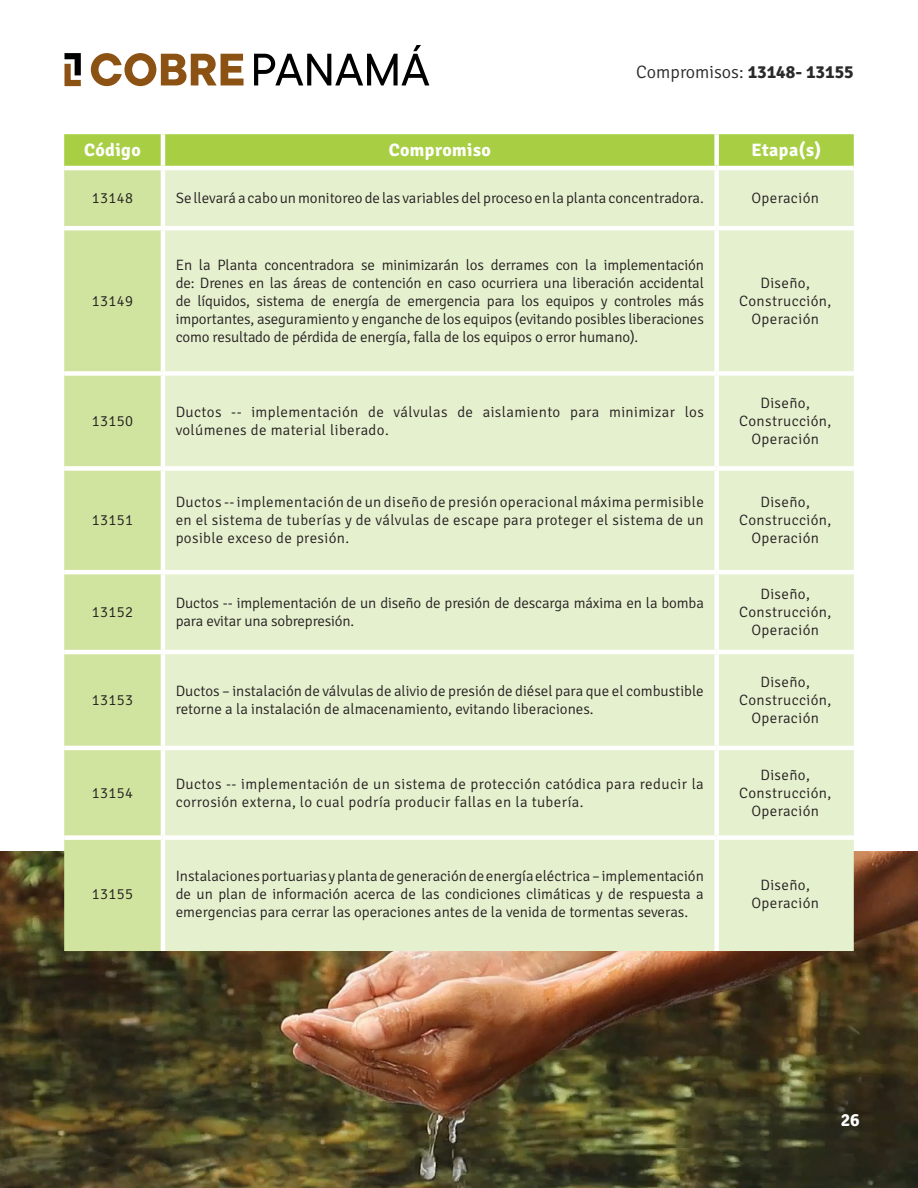
<style>
.page{position:relative;width:918px;height:1188px;background:#fff}
.page>*{position:absolute;margin:0;border:0;box-sizing:border-box;transform-origin:0 0}
.Body_Text{font:700 18px "Signika";letter-spacing:.025em;color:#fff}
.t1{font:300 18px "Signika";color:#2b292a}
.Body_Text-2{font:300 15px/18px "Signika";letter-spacing:.015em;color:#231f20;text-align:center}
.Body_Text-3{font:300 15px/18px "Signika";letter-spacing:-.01em;color:#231f20}
.s1{font-weight:700}
</style>
<div class="page">
<img style="left:0;top:851px;width:918px;height:337px">
<div style="left:64px;top:134px;width:790px;height:32px;background:#a8cf43"></div>
<div style="left:64px;top:170px;width:97px;height:781px;background:#d1e49f"></div>
<div style="left:165px;top:170px;width:689px;height:781px;background:#e5f0ce"></div>
<hr style="left:161px;top:134px;width:4px;height:32px;background:#fff">
<div style="left:714px;top:134px;width:5px;height:32px;background:#fff"></div>
<div style="left:714px;top:170px;width:5px;height:56px;background:#fff"></div>
<hr style="left:64px;top:226px;width:99px;height:4px;background:#fff">
<hr style="left:163px;top:226px;width:554px;height:4px;background:#fff">
<hr style="left:717px;top:226px;width:137px;height:4px;background:#fff">
<div style="left:714px;top:230px;width:5px;height:141px;background:#fff"></div>
<div style="left:64px;top:371px;width:99px;height:5px;background:#fff"></div>
<div style="left:163px;top:371px;width:554px;height:5px;background:#fff"></div>
<div style="left:717px;top:371px;width:137px;height:5px;background:#fff"></div>
<div style="left:714px;top:376px;width:5px;height:90px;background:#fff"></div>
<div style="left:64px;top:466px;width:99px;height:5px;background:#fff"></div>
<div style="left:163px;top:466px;width:554px;height:5px;background:#fff"></div>
<div style="left:717px;top:466px;width:137px;height:5px;background:#fff"></div>
<div style="left:714px;top:471px;width:5px;height:99px;background:#fff"></div>
<hr style="left:64px;top:570px;width:99px;height:4px;background:#fff">
<hr style="left:163px;top:570px;width:554px;height:4px;background:#fff">
<hr style="left:717px;top:570px;width:137px;height:4px;background:#fff">
<div style="left:714px;top:574px;width:5px;height:76px;background:#fff"></div>
<hr style="left:64px;top:650px;width:99px;height:4px;background:#fff">
<hr style="left:163px;top:650px;width:554px;height:4px;background:#fff">
<hr style="left:717px;top:650px;width:137px;height:4px;background:#fff">
<div style="left:714px;top:654px;width:5px;height:92px;background:#fff"></div>
<hr style="left:64px;top:746px;width:99px;height:4px;background:#fff">
<hr style="left:163px;top:746px;width:554px;height:4px;background:#fff">
<hr style="left:717px;top:746px;width:137px;height:4px;background:#fff">
<div style="left:714px;top:750px;width:5px;height:85px;background:#fff"></div>
<div style="left:64px;top:835px;width:99px;height:5px;background:#fff"></div>
<div style="left:163px;top:835px;width:554px;height:5px;background:#fff"></div>
<hr style="left:161px;top:840px;width:4px;height:111px;background:#fff">
<div style="left:717px;top:835px;width:137px;height:5px;background:#fff"></div>
<div style="left:714px;top:840px;width:5px;height:111px;background:#fff"></div>
<svg style="left:91px;top:53px;width:153px;height:33px"></svg>
<svg style="left:254px;top:45px;width:175px;height:40px"></svg>
<svg style="left:64px;top:53px;width:17px;height:33px"></svg>
<p class="t1" style="left:636px;top:62px;width:219px">Compromisos: <span class="s1">13148- 13155</span></p>
<p class="Body_Text" style="left:84px;top:139px;width:58px">Código</p>
<p class="Body_Text" style="left:389px;top:139px;width:104px">Compromiso</p>
<p class="Body_Text" style="left:752px;top:139px;width:71px">Etapa(s)</p>
<p class="Body_Text-2" style="left:92px;top:189px;width:43px">13148</p>
<p class="Body_Text-2" style="left:176px;top:189px;width:530px">Se llevará a cabo un monitoreo de las variables del proceso en la planta concentradora.</p>
<p class="Body_Text-2" style="left:751px;top:189px;width:69px">Operación</p>
<p class="Body_Text-2" style="left:92px;top:292px;width:43px">13149</p>
<p class="Body_Text-2" style="left:176px;top:256px;width:530px;text-align:justify">En la Planta concentradora se minimizarán los derrames con la implementación de: Drenes en las áreas de contención en caso ocurriera una liberación accidental de líquidos, sistema de energía de emergencia para los equipos y controles más importantes, aseguramiento y enganche de los equipos (evitando posibles liberaciones como resultado de pérdida de energía, falla de los equipos o error humano).</p>
<p class="Body_Text-2" style="left:739px;top:274px;width:94px">Diseño,<br>Construcción,<br>Operación</p>
<p class="Body_Text-2" style="left:92px;top:412px;width:43px">13150</p>
<p class="Body_Text-2" style="left:176px;top:403px;width:530px;text-align:left">Ductos -- implementación de válvulas de aislamiento para minimizar los volúmenes de material liberado.</p>
<p class="Body_Text-2" style="left:739px;top:394px;width:94px">Diseño,<br>Construcción,<br>Operación</p>
<p class="Body_Text-2" style="left:92px;top:512px;width:43px">13151</p>
<p class="Body_Text-2" style="left:176px;top:493px;width:530px;text-align:justify">Ductos -- implementación de un diseño de presión operacional máxima permisible en el sistema de tuberías y de válvulas de escape para proteger el sistema de un posible exceso de presión.</p>
<p class="Body_Text-2" style="left:739px;top:493px;width:94px">Diseño,<br>Construcción,<br>Operación</p>
<p class="Body_Text-2" style="left:92px;top:603px;width:43px">13152</p>
<p class="Body_Text-3" style="left:176px;top:594px;width:530px">Ductos -- implementación de un diseño de presión de descarga máxima en la bomba para evitar una sobrepresión.</p>
<p class="Body_Text-2" style="left:739px;top:585px;width:94px">Diseño,<br>Construcción,<br>Operación</p>
<p class="Body_Text-2" style="left:92px;top:691px;width:43px">13153</p>
<p class="Body_Text-2" style="left:176px;top:682px;width:530px;text-align:left">Ductos – instalación de válvulas de alivio de presión de diésel para que el combustible retorne a la instalación de almacenamiento, evitando liberaciones.</p>
<p class="Body_Text-2" style="left:739px;top:673px;width:94px">Diseño,<br>Construcción,<br>Operación</p>
<p class="Body_Text-2" style="left:92px;top:784px;width:43px">13154</p>
<p class="Body_Text-2" style="left:176px;top:775px;width:530px;text-align:left">Ductos -- implementación de un sistema de protección catódica para reducir la corrosión externa, lo cual podría producir fallas en la tubería.</p>
<p class="Body_Text-2" style="left:739px;top:766px;width:94px">Diseño,<br>Construcción,<br>Operación</p>
<p class="Body_Text-2" style="left:92px;top:886px;width:43px">13155</p>
<p class="Body_Text-2" style="left:176px;top:867px;width:530px;text-align:justify">Instalaciones portuarias y planta de generación de energía eléctrica – implementación de un plan de información acerca de las condiciones climáticas y de respuesta a emergencias para cerrar las operaciones antes de la venida de tormentas severas.</p>
<p class="Body_Text-2" style="left:751px;top:876px;width:69px">Diseño,<br>Operación</p>
<p class="Body_Text" style="left:841px;top:1109px;width:21px">26</p>
</div>
